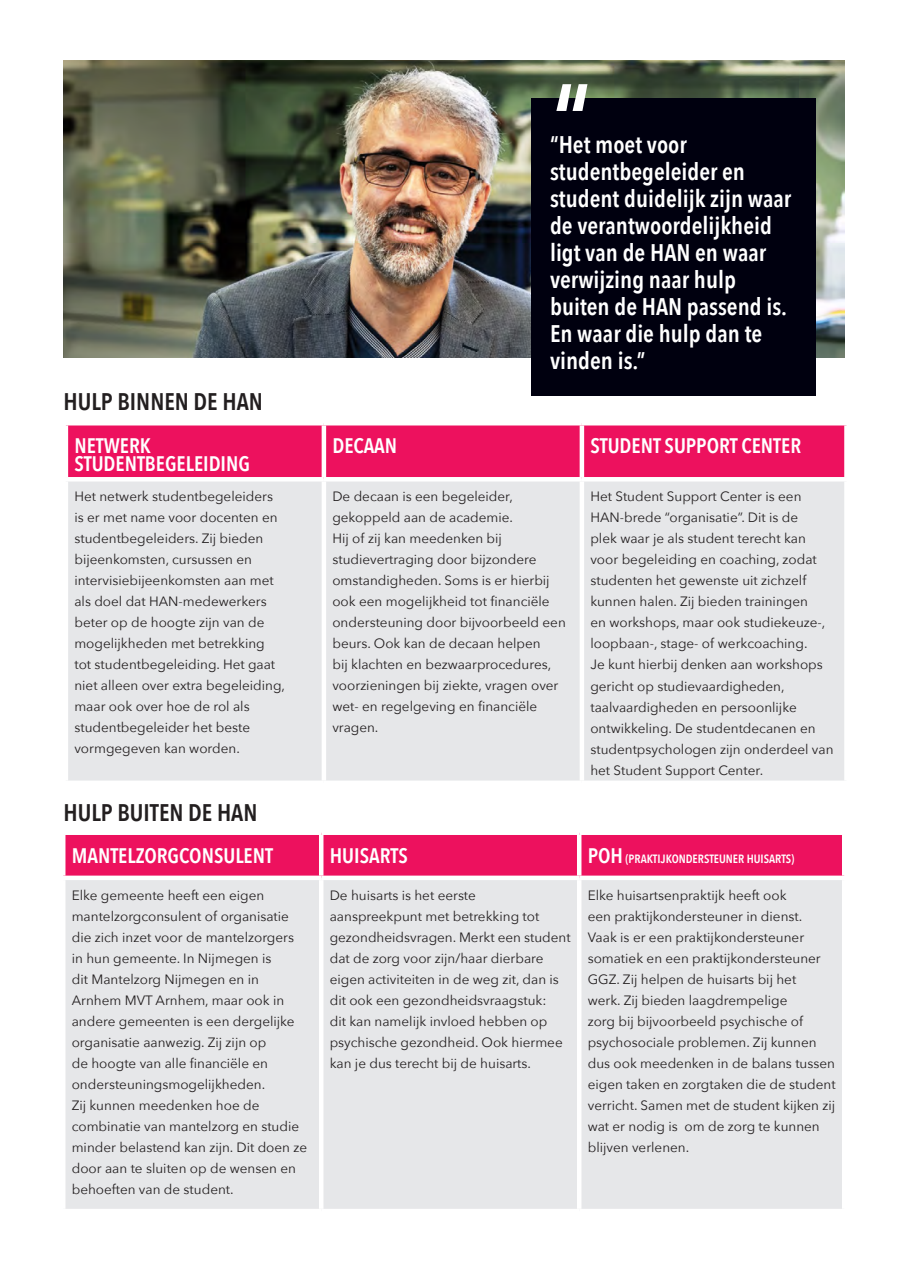
<style>
.page{position:relative;width:908px;height:1275px;background:#fff}
.page>*{position:absolute;margin:0;border:0;box-sizing:border-box;transform-origin:0 0}
.Quote__wit{font:600 24px/27px "Avenir Next Condensed";color:#fff}
.tussenkop{font:600 24px "Avenir Next Condensed";color:#231f20}
.Kop{font:600 21px/18px "Avenir Next Condensed";color:#fff}
._01__Tekst{font:13.5px/21px "Avenir Next";color:#231f20}
.Kop-2{font:600 12px "Avenir Next Condensed";color:#fff}
.s1{font-size:21px}
</style>
<div class="page">
<div style="left:68px;top:425px;width:776px;height:52px;background:#ed115e"></div>
<div style="left:68px;top:481px;width:776px;height:299px;background:#e6e7e9"></div>
<hr style="left:322px;top:425px;width:4px;height:52px;background:#fff">
<hr style="left:580px;top:425px;width:4px;height:52px;background:#fff">
<hr style="left:322px;top:481px;width:4px;height:299px;background:#fff">
<hr style="left:580px;top:481px;width:4px;height:299px;background:#fff">
<div style="left:65px;top:835px;width:777px;height:40px;background:#ed115e"></div>
<div style="left:65px;top:880px;width:777px;height:329px;background:#e6e7e9"></div>
<hr style="left:319px;top:835px;width:4px;height:40px;background:#fff">
<hr style="left:577px;top:835px;width:4px;height:40px;background:#fff">
<hr style="left:319px;top:880px;width:4px;height:329px;background:#fff">
<hr style="left:577px;top:880px;width:4px;height:329px;background:#fff">
<img style="left:64px;top:60px;width:781px;height:297px">
<div style="left:531px;top:98px;width:285px;height:298px;background:#00000f"></div>
<svg style="left:556px;top:84px;width:31px;height:27px"></svg>
<p class="tussenkop" style="left:64px;top:380px;width:201px">HULP BINNEN DE HAN</p>
<p class="Quote__wit" style="left:550px;top:131px;width:243px">“Het moet voor studentbegeleider en student duidelijk zijn waar de verantwoordelijkheid ligt van de HAN en waar verwijzing naar hulp buiten de HAN passend is.<br>En waar die hulp dan te vinden is.”</p>
<p class="Kop" style="left:74px;top:436px;width:177px">NETWERK<br>STUDENTBEGELEIDING</p>
<p class="Kop" style="left:332px;top:436px;width:66px">DECAAN</p>
<p class="Kop" style="left:590px;top:436px;width:212px">STUDENT SUPPORT CENTER</p>
<p class="_01__Tekst" style="left:74px;top:485px;width:212px">Het netwerk studentbegeleiders is er met name voor docenten en studentbegeleiders. Zij bieden bijeenkomsten, cursussen en intervisiebijeenkomsten aan met als doel dat HAN-medewerkers beter op de hoogte zijn van de mogelijkheden met betrekking<br>tot studentbegeleiding. Het gaat niet alleen over extra begeleiding, maar ook over hoe de rol als studentbegeleider het beste vormgegeven kan worden.</p>
<p class="_01__Tekst" style="left:332px;top:485px;width:235px">De decaan is een begeleider, gekoppeld aan de academie.<br>Hij of zij kan meedenken bij studievertraging door bijzondere omstandigheden. Soms is er hierbij ook een mogelijkheid tot financiële ondersteuning door bijvoorbeeld een beurs. Ook kan de decaan helpen<br>bij klachten en bezwaarprocedures, voorzieningen bij ziekte, vragen over wet- en regelgeving en financiële vragen.</p>
<p class="_01__Tekst" style="left:590px;top:486px;width:245px">Het Student Support Center is een HAN-brede “organisatie”. Dit is de<br>plek waar je als student terecht kan voor begeleiding en coaching, zodat studenten het gewenste uit zichzelf kunnen halen. Zij bieden trainingen<br>en workshops, maar ook studiekeuze-, loopbaan-, stage- of werkcoaching.<br>Je kunt hierbij denken aan workshops gericht op studievaardigheden, taalvaardigheden en persoonlijke ontwikkeling. De studentdecanen en studentpsychologen zijn onderdeel van het Student Support Center.</p>
<p class="tussenkop" style="left:64px;top:791px;width:195px">HULP BUITEN DE HAN</p>
<p class="Kop" style="left:72px;top:846px;width:203px">MANTELZORGCONSULENT</p>
<p class="Kop" style="left:330px;top:846px;width:80px">HUISARTS</p>
<p class="Kop-2" style="left:588px;top:848px;width:208px"><span class="s1">POH</span> (PRAKTIJKONDERSTEUNER HUISARTS)</p>
<p class="_01__Tekst" style="left:72px;top:884px;width:237px">Elke gemeente heeft een eigen mantelzorgconsulent of organisatie die zich inzet voor de mantelzorgers in hun gemeente. In Nijmegen is<br>dit Mantelzorg Nijmegen en in<br>Arnhem MVT Arnhem, maar ook in andere gemeenten is een dergelijke organisatie aanwezig. Zij zijn op<br>de hoogte van alle financiële en ondersteuningsmogelijkheden.<br>Zij kunnen meedenken hoe de combinatie van mantelzorg en studie minder belastend kan zijn. Dit doen ze door aan te sluiten op de wensen en behoeften van de student.</p>
<p class="_01__Tekst" style="left:330px;top:884px;width:242px">De huisarts is het eerste aanspreekpunt met betrekking tot gezondheidsvragen. Merkt een student dat de zorg voor zijn/haar dierbare eigen activiteiten in de weg zit, dan is dit ook een gezondheidsvraagstuk:<br>dit kan namelijk invloed hebben op psychische gezondheid. Ook hiermee kan je dus terecht bij de huisarts.</p>
<p class="_01__Tekst" style="left:588px;top:884px;width:249px">Elke huisartsenpraktijk heeft ook<br>een praktijkondersteuner in dienst.<br>Vaak is er een praktijkondersteuner somatiek en een praktijkondersteuner GGZ. Zij helpen de huisarts bij het<br>werk. Zij bieden laagdrempelige<br>zorg bij bijvoorbeeld psychische of psychosociale problemen. Zij kunnen dus ook meedenken in de balans tussen eigen taken en zorgtaken die de student verricht. Samen met de student kijken zij wat er nodig is om de zorg te kunnen blijven verlenen.</p>
</div>
